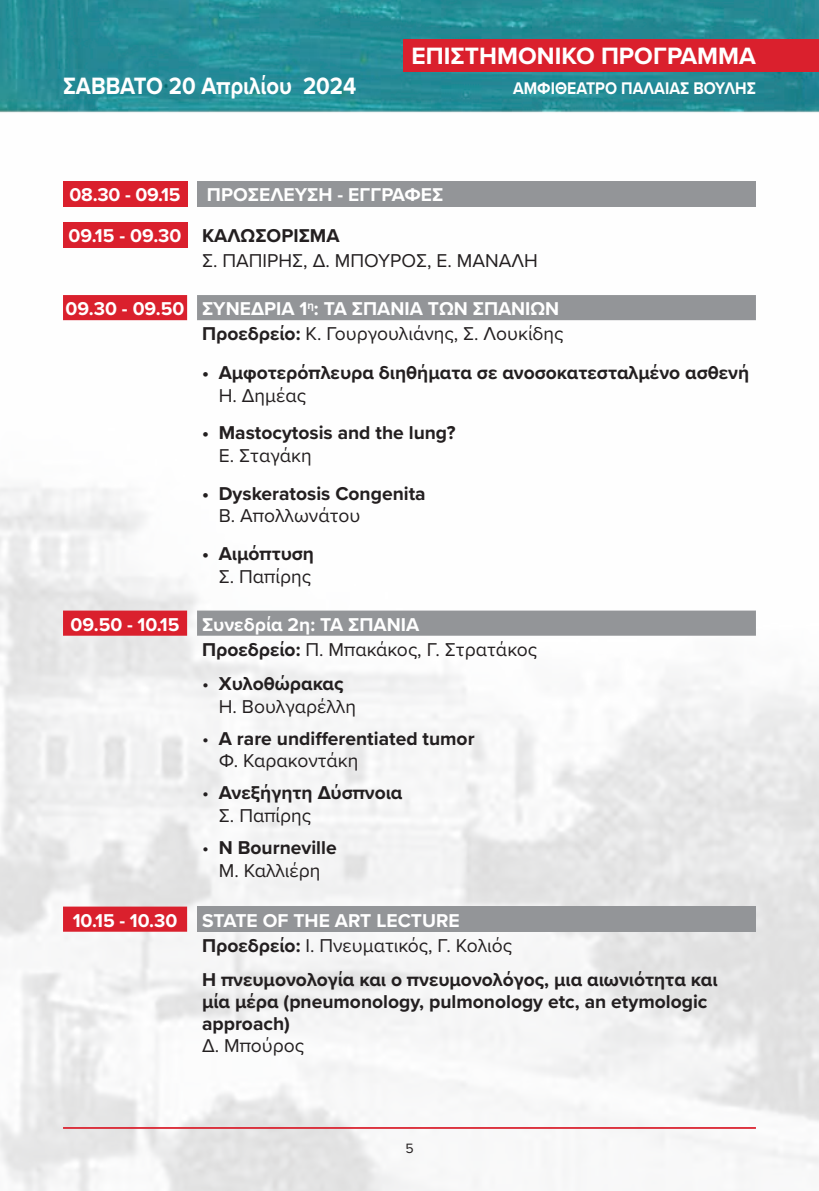
<style>
.page{position:relative;width:819px;height:1191px;background:#fff}
.page>*{position:absolute;margin:0;border:0;box-sizing:border-box;transform-origin:0 0}
.t1{font:700 24.5px "Proxima Nova";color:#fff;scale:.9 1}
.t2{font:700 24.5px "Proxima Nova";color:#fff}
.t3{font:700 19.25px/22.8px "Proxima Nova";color:#231f20}
.t4{font:700 19.25px/25.2px "Proxima Nova";color:#fff}
.t5{font:19.25px/22.8px "Proxima Nova";color:#231f20}
.t6{font:700 17.5px "Proxima Nova";color:#fff;scale:.9 1}
.t7{font:14px "Proxima Nova";color:#231f20}
.s1{color:#231f20}
.s2{font-weight:400;color:#231f20}
.s3{font-weight:700}
.s4{font-weight:400}
.s5{font-weight:700;color:#fff}
</style>
<div class="page">
<img style="left:0;top:181px;width:819px;height:1010px">
<img style="left:0;top:0;width:819px;height:113px">
<hr style="left:63px;top:1127px;width:693px;height:1px;background:#da202d">
<div style="left:404px;top:40px;width:415px;height:32px;background:#da202d"></div>
<div style="left:63px;top:181px;width:124px;height:25px;background:#da202d"></div>
<div style="left:197px;top:181px;width:559px;height:25px;background:#939598"></div>
<div style="left:63px;top:222px;width:124px;height:25px;background:#da202d"></div>
<svg style="left:63px;top:295px;width:124px;height:636px"></svg>
<svg style="left:197px;top:295px;width:559px;height:340px"></svg>
<div style="left:197px;top:906px;width:559px;height:25px;background:#939598"></div>
<p class="t2" style="left:411px;top:38px;width:346px">ΕΠΙΣΤΗΜΟΝΙΚΟ ΠΡΟΓΡΑΜΜΑ</p>
<p class="t1" style="left:63px;top:67px;width:327px">ΣΑΒΒΑΤΟ 20 Απριλίου 2024</p>
<p class="t6" style="left:513px;top:75px;width:271px">ΑΜΦΙΘΕΑΤΡΟ ΠΑΛΑΙΑΣ ΒΟΥΛΗΣ</p>
<p class="t4" style="left:69px;top:174px;width:376px;line-height:40.9px;text-indent:138px">ΠΡΟΣΕΛΕΥΣΗ - ΕΓΓΡΑΦΕΣ<br>09.15 - 09.30 <span class="s1">ΚΑΛΩΣΌΡΙΣΜΑ</span></p>
<p class="t5" style="left:202px;top:249px;width:337px">Σ. ΠΑΠΙΡΗΣ, Δ. ΜΠΟΥΡΟΣ, Ε. ΜΑΝΑΛΗ</p>
<p class="t4" style="left:66px;top:296px;width:499px;text-align:right">09.30 - 09.50 ΣΥΝΕΔΡΙΑ 1<sup>η</sup>: ΤΑ ΣΠΑΝΙΑ ΤΩΝ ΣΠΑΝΙΩΝ<br><span class="s1">Προεδρείο:</span> <span class="s2">Κ. Γουργουλιάνης, Σ. Λουκίδης</span></p>
<p class="t3" style="left:202px;top:361px;width:549px">• Αμφοτερόπλευρα διηθήματα σε ανοσοκατεσταλμένο ασθενή</p>
<p class="t5" style="left:219px;top:383px;width:89px">Η. Δημέας</p>
<p class="t3" style="left:202px;top:421px;width:255px">• Mastocytosis and the lung?</p>
<p class="t5" style="left:219px;top:443px;width:94px">Ε. Σταγάκη</p>
<p class="t3" style="left:202px;top:481px;width:225px">• Dyskeratosis Congenita</p>
<p class="t5" style="left:219px;top:504px;width:143px">Β. Απολλωνάτου</p>
<p class="t3" style="left:202px;top:542px;width:114px">• Αιμόπτυση</p>
<p class="t5" style="left:219px;top:564px;width:94px">Σ. Παπίρης</p>
<p class="t4" style="left:202px;top:611px;width:336px;text-indent:-131px">09.50 - 10.15 Συνεδρία 2η: ΤΑ ΣΠΑΝΙΑ<br><span class="s1">Προεδρείο:</span> <span class="s2">Π. Μπακάκος, Γ. Στρατάκος</span></p>
<p class="t5" style="left:219px;top:671px;width:139px;text-indent:-17px">• <span class="s3">Χυλοθώρακας<br></span>Η. Βουλγαρέλλη</p>
<p class="t3" style="left:219px;top:726px;width:257px;text-indent:-17px"><span class="s4">•</span> A rare undifferentiated tumor<br><span class="s4">Φ. Καρακοντάκη</span></p>
<p class="t3" style="left:219px;top:781px;width:185px;text-indent:-17px"><span class="s4">•</span> Ανεξήγητη Δύσπνοια<br><span class="s4">Σ. Παπίρης</span></p>
<p class="t3" style="left:202px;top:835px;width:136px;text-align:center"><span class="s4">•</span> Ν Bourneville<br><span class="s4">Μ. Καλλιέρη</span></p>
<p class="t4" style="left:73px;top:907px;width:106px">10.15 - 10.30</p>
<p class="t5" style="left:202px;top:907px;width:311px;line-height:25.2px"><span class="s5">STATE OF THE ART LECTURE<br></span><span class="s3">Προεδρείο:</span> Ι. Πνευματικός, Γ. Κολιός</p>
<p class="t3" style="left:202px;top:968px;width:517px;line-height:21.9px">Η πνευμονολογία και ο πνευμονολόγος, μια αιωνιότητα και μία μέρα (pneumonology, pulmonology etc, an etymologic approach)</p>
<p class="t5" style="left:202px;top:1033px;width:103px">Δ. Μπούρος</p>
<p class="t4" style="left:70px;top:182px;width:112px">08.30 - 09.15</p>
<p class="t7" style="left:405px;top:1137px;width:10px">5</p>
</div>
